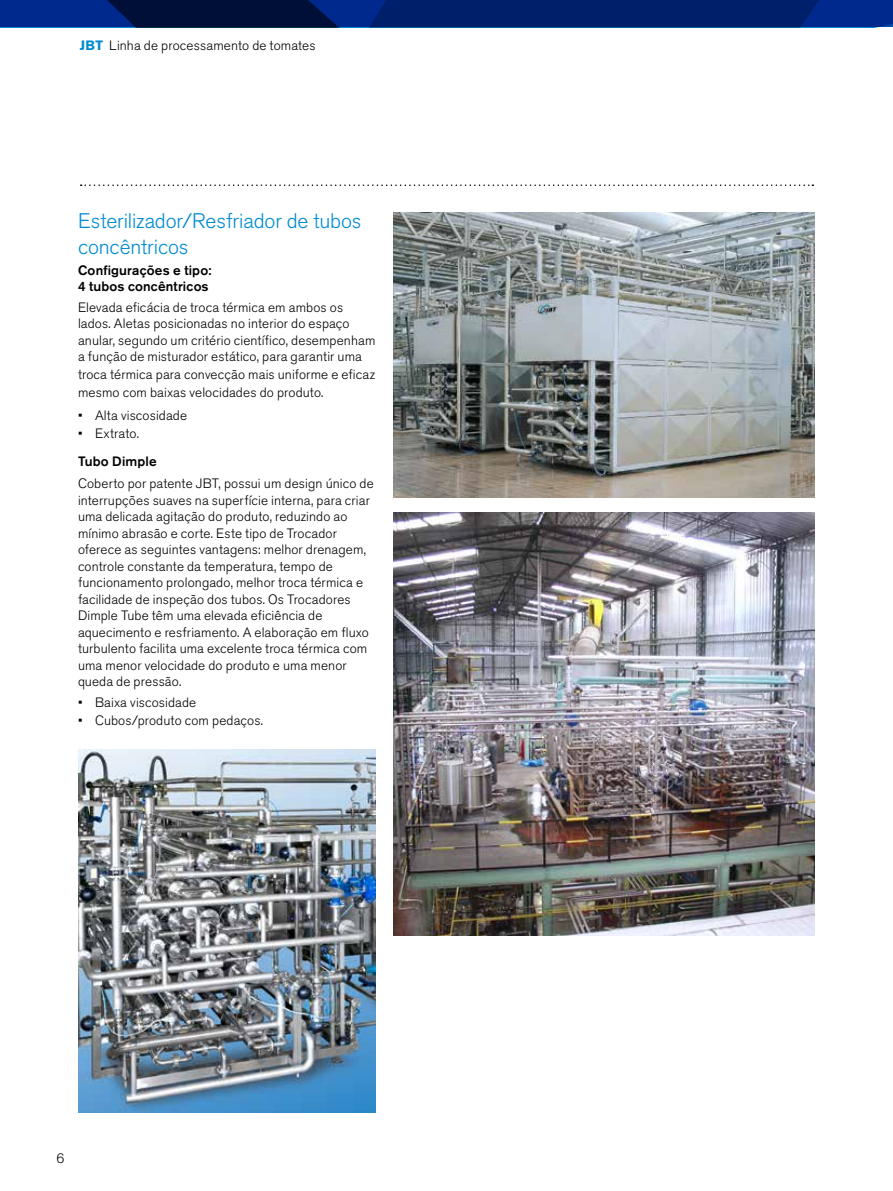
<style>
.page{position:relative;width:893px;height:1191px;background:#fff}
.page>*{position:absolute;margin:0;border:0;box-sizing:border-box;transform-origin:0 0}
.t1{font:300 21px/25.5px "Akzidenz Grotesk Pro";letter-spacing:-.005em;color:#008cd2}
.t2{font:300 13.5px/16.5px "Akzidenz Grotesk Pro";letter-spacing:.01em;color:#000}
.t3{font:500 13.5px/16.5px "Akzidenz Grotesk Pro";letter-spacing:.01em;color:#000}
.s1{font-weight:700;color:#008cd2}
</style>
<div class="page">
<svg style="left:0;top:0;width:893px;height:27px;background:#001e69"></svg>
<svg style="left:81px;top:184px;width:732px;height:2px"></svg>
<img style="left:394px;top:213px;width:421px;height:284px">
<img style="left:78px;top:749px;width:298px;height:364px">
<img style="left:394px;top:512px;width:421px;height:423px">
<p class="t2" style="left:80px;top:37px;width:237px"><span class="s1">JBT</span> Linha de processamento de tomates</p>
<h1 class="t1" style="left:78px;top:208px;width:285px">Esterilizador/Resfriador de tubos concêntricos</h1>
<p class="t3" style="left:78px;top:261px;width:135px">Configurações e tipo:<br>4 tubos concêntricos</p>
<p class="t2" style="left:78px;top:299px;width:299px">Elevada eficácia de troca térmica em ambos os lados. Aletas posicionadas no interior do espaço anular, segundo um critério científico, desempenham a função de misturador estático, para garantir uma</p>
<p class="t2" style="left:78px;top:366px;width:299px;line-height:18px">troca térmica para convecção mais uniforme e eficaz mesmo com baixas velocidades do produto.</p>
<p class="t2" style="left:78px;top:407px;width:111px">• Alta viscosidade</p>
<p class="t2" style="left:78px;top:425px;width:62px">• Extrato.</p>
<p class="t3" style="left:78px;top:453px;width:80px">Tubo Dimple</p>
<p class="t2" style="left:78px;top:475px;width:297px">Coberto por patente JBT, possui um design único de interrupções suaves na superfície interna, para criar uma delicada agitação do produto, reduzindo ao mínimo abrasão e corte. Este tipo de Trocador oferece as seguintes vantagens: melhor drenagem, controle constante da temperatura, tempo de funcionamento prolongado, melhor troca térmica e facilidade de inspeção dos tubos. Os Trocadores Dimple Tube têm uma elevada eficiência de aquecimento e resfriamento. A elaboração em fluxo turbulento facilita uma excelente troca térmica com uma menor velocidade do produto e uma menor queda de pressão.</p>
<p class="t2" style="left:78px;top:694px;width:120px">• Baixa viscosidade</p>
<p class="t2" style="left:78px;top:712px;width:187px">• Cubos/produto com pedaços.</p>
<p class="t2" style="left:56px;top:1150px;width:9px">6</p>
</div>
